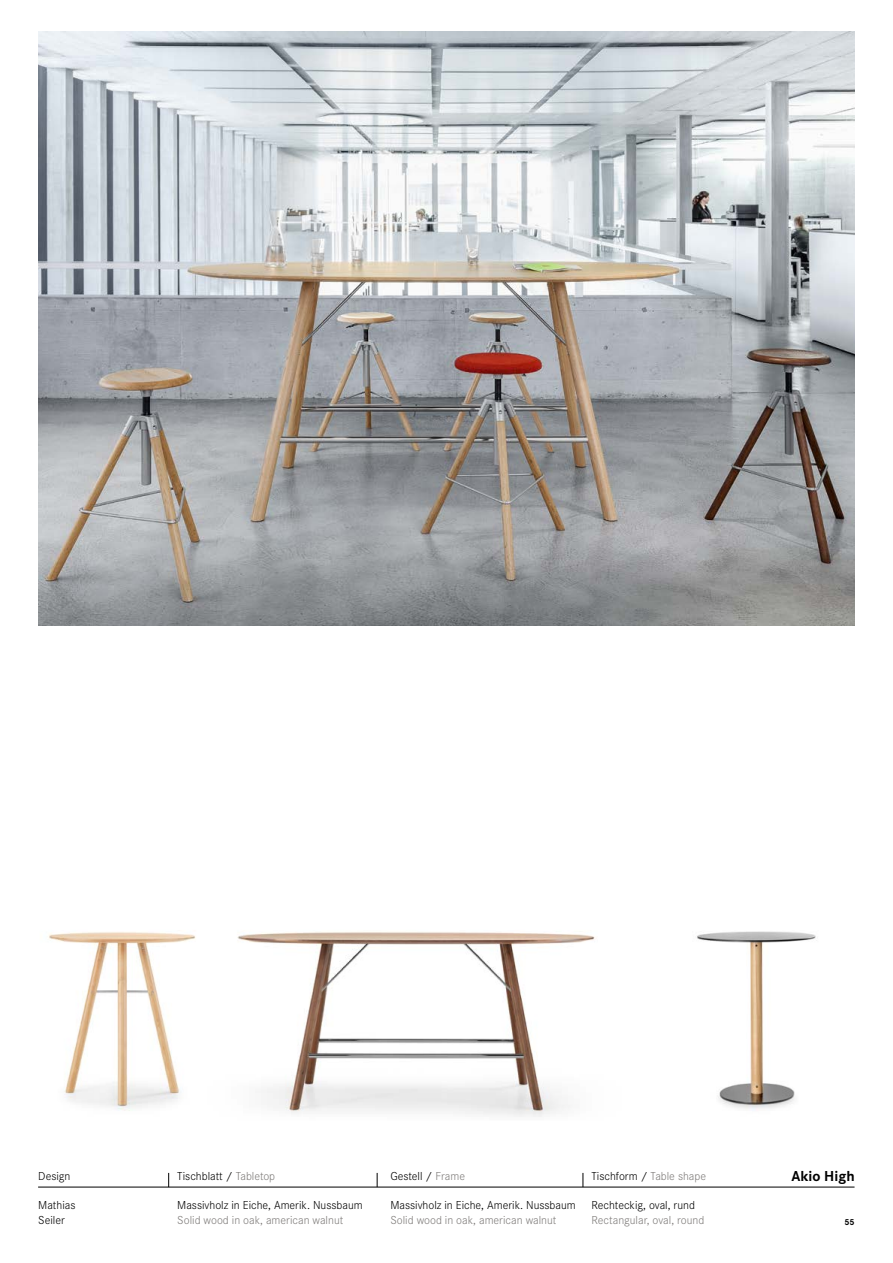
<style>
.page{position:relative;width:893px;height:1263px;background:#fff}
.page>*{position:absolute;margin:0;border:0;box-sizing:border-box;transform-origin:0 0}
.t1{font:700 15px "Corporate S";color:#000}
.t2{font:300 12px/14.4px "Corporate S";color:#000}
.t3{font:300 12px "Corporate S";color:#7f7c7a}
.t4{font:700 9px "Corporate S";color:#000}
.s1{color:#7f7c7a}
</style>
<div class="page">
<hr style="left:38px;top:1187px;width:816px;height:1px;background:#000">
<img style="left:38px;top:32px;width:817px;height:593px">
<img style="left:49px;top:932px;width:147px;height:179px">
<img style="left:237px;top:932px;width:358px;height:185px">
<svg style="left:168px;top:1173px;width:1px;height:14px"></svg>
<svg style="left:377px;top:1173px;width:1px;height:14px"></svg>
<svg style="left:583px;top:1173px;width:1px;height:14px"></svg>
<img style="left:697px;top:931px;width:119px;height:180px">
<p class="t2" style="left:38px;top:1169px;width:34px">Design</p>
<p class="t1" style="left:791px;top:1165px;width:65px">Akio High</p>
<p class="t2" style="left:38px;top:1197px;width:39px">Mathias<br>Seiler</p>
<p class="t2" style="left:390px;top:1169px;width:76px">Gestell / <span class="s1">Frame</span></p>
<p class="t2" style="left:390px;top:1197px;width:187px">Massivholz in Eiche, Amerik. Nussbaum</p>
<p class="t3" style="left:390px;top:1212px;width:168px">Solid wood in oak, american walnut</p>
<p class="t2" style="left:591px;top:1169px;width:116px">Tischform / <span class="s1">Table shape</span></p>
<p class="t2" style="left:591px;top:1197px;width:105px">Rechteckig, oval, rund</p>
<p class="t3" style="left:591px;top:1212px;width:114px">Rectangular, oval, round</p>
<p class="t4" style="left:844px;top:1215px;width:12px">55</p>
<p class="t2" style="left:177px;top:1169px;width:99px">Tischblatt / <span class="s1">Tabletop</span></p>
<p class="t2" style="left:177px;top:1197px;width:187px">Massivholz in Eiche, Amerik. Nussbaum</p>
<p class="t3" style="left:177px;top:1212px;width:168px">Solid wood in oak, american walnut</p>
</div>
